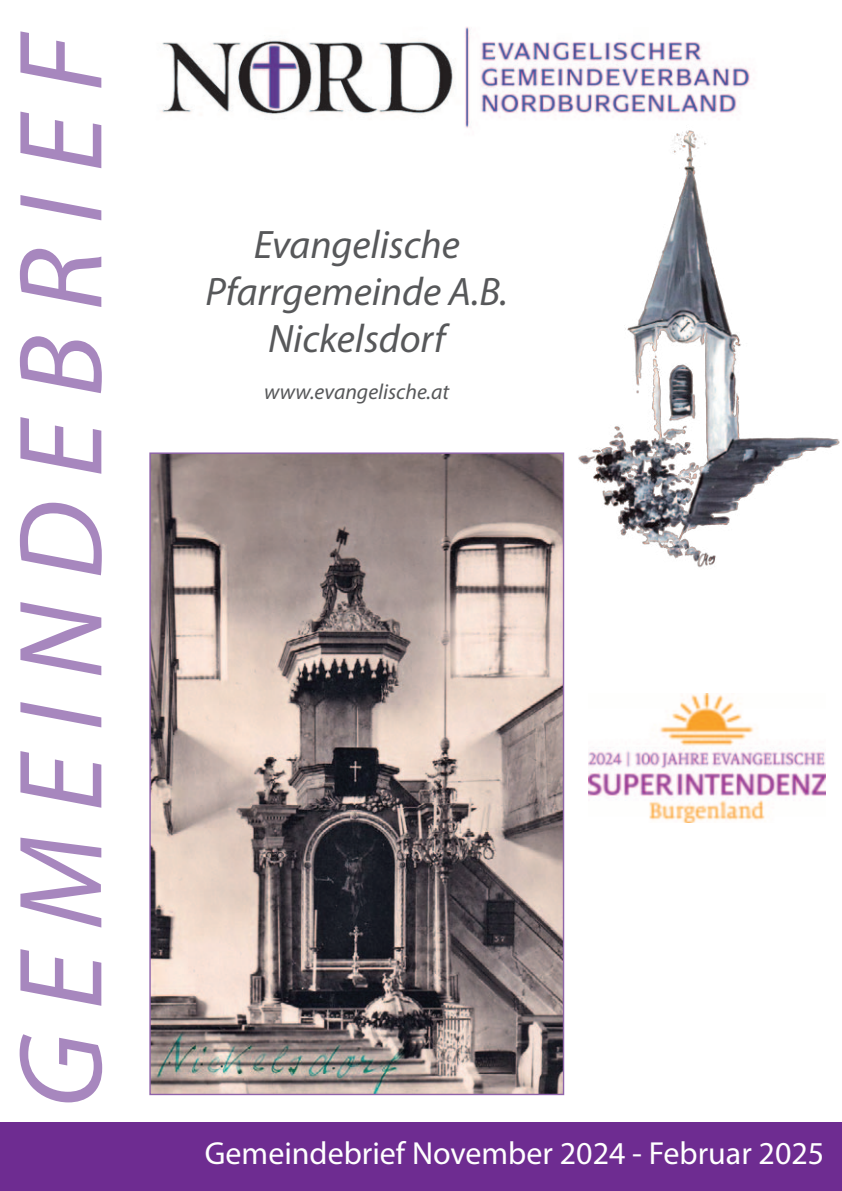
<style>
.page{position:relative;width:842px;height:1191px;background:#fff}
.page>*{position:absolute;margin:0;border:0;box-sizing:border-box;transform-origin:0 0}
.t1{font:italic 120px "Myriad Pro";letter-spacing:.2em;color:#a787be}
.t2{font:italic 39.8px "Myriad Pro";color:#57585a}
.t3{font:32px "Myriad Pro";color:#fff}
.t4{font:italic 21.8px "Myriad Pro";color:#57585a}
</style>
<div class="page">
<div style="left:0;top:1123px;width:842px;height:68px;background:#6e2c91"></div>
<img style="left:151px;top:454px;width:411px;height:639px">
<img style="left:161px;top:27px;width:589px;height:101px">
<img style="left:589px;top:693px;width:236px;height:129px">
<img style="left:571px;top:124px;width:269px;height:444px">
<p class="t1" style="left:16px;top:1108px;width:1078px;rotate:-90deg">GEMEINDEBRIEF</p>
<p class="t2" style="left:254px;top:230px;width:208px">Evangelische</p>
<p class="t2" style="left:206px;top:277px;width:304px">Pfarrgemeinde A.B.</p>
<p class="t2" style="left:268px;top:324px;width:179px">Nickelsdorf</p>
<p class="t4" style="left:264px;top:384px;width:187px">www.evangelische.at</p>
<p class="t3" style="left:205px;top:1141px;width:621px">Gemeindebrief November 2024 - Februar 2025</p>
</div>
